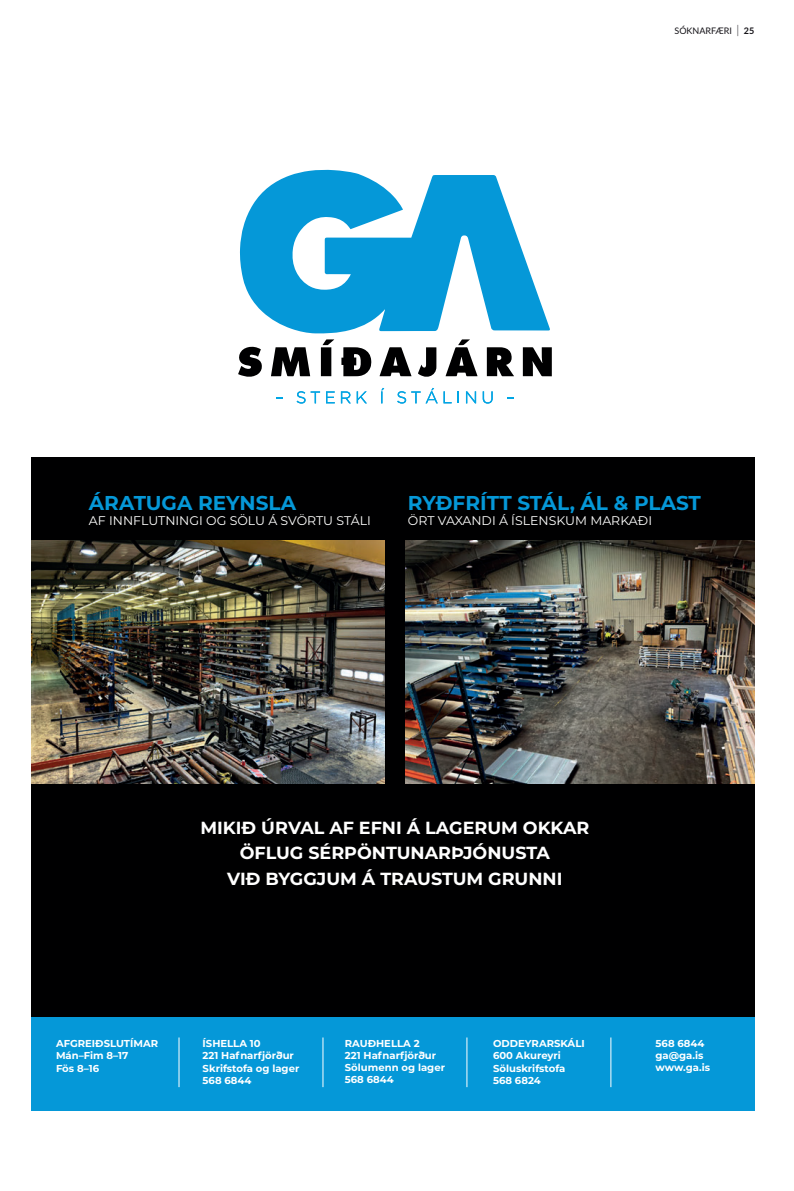
<style>
.page{position:relative;width:794px;height:1191px;background:#fff}
.page>*{position:absolute;margin:0;border:0;box-sizing:border-box;transform-origin:0 0}
.t1{font:700 20px "Montserrat";color:#0598d8}
.t2{font:700 17.5px/25.5px "Montserrat";color:#fff;text-align:center}
.t3{font:12.5px "Montserrat";color:#fff}
.t4{font:700 10.1px/12.1px "Montserrat";color:#fff}
.t5{font:9px "Lato";color:#151318}
.s1{font-weight:300;font-size:12px}
.s2{font-weight:700}
</style>
<div class="page">
<div style="left:31px;top:457px;width:723px;height:653px;background:#000001"></div>
<svg style="left:240px;top:170px;width:310px;height:163px;fill:#0598d8"></svg>
<svg style="left:238px;top:339px;width:314px;height:38px"></svg>
<svg style="left:276px;top:397px;width:6px;height:2px"></svg>
<svg style="left:296px;top:391px;width:9px;height:12px"></svg>
<svg style="left:311px;top:391px;width:9px;height:12px"></svg>
<svg style="left:326px;top:391px;width:9px;height:12px"></svg>
<svg style="left:341px;top:391px;width:10px;height:12px"></svg>
<svg style="left:357px;top:391px;width:10px;height:12px"></svg>
<svg style="left:381px;top:388px;width:3px;height:15px"></svg>
<svg style="left:397px;top:388px;width:54px;height:15px"></svg>
<svg style="left:458px;top:391px;width:1px;height:12px"></svg>
<svg style="left:466px;top:391px;width:10px;height:12px"></svg>
<svg style="left:483px;top:391px;width:10px;height:12px"></svg>
<svg style="left:507px;top:397px;width:7px;height:2px"></svg>
<div style="left:31px;top:1017px;width:723px;height:93px;background:#0598d8"></div>
<hr style="left:179px;top:1037px;width:1px;height:50px;background:#fff">
<hr style="left:323px;top:1037px;width:1px;height:50px;background:#fff">
<hr style="left:466px;top:1037px;width:1px;height:50px;background:#fff">
<hr style="left:610px;top:1037px;width:1px;height:50px;background:#fff">
<img style="left:31px;top:540px;width:354px;height:244px">
<img style="left:405px;top:540px;width:349px;height:244px">
<p class="t5" style="left:674px;top:27px;width:81px">SÓKNARFÆRI <span class="s1">|</span> <span class="s2">25</span></p>
<h1 class="t1" style="left:89px;top:493px;width:209px">ÁRATUGA REYNSLA</h1>
<p class="t3" style="left:89px;top:513px;width:283px">AF INNFLUTNINGI OG SÖLU Á SVÖRTU STÁLI</p>
<h1 class="t1" style="left:408px;top:493px;width:294px">RYÐFRÍTT STÁL, ÁL &amp; PLAST</h1>
<p class="t3" style="left:408px;top:513px;width:246px">ÖRT VAXANDI Á ÍSLENSKUM MARKAÐI</p>
<h2 class="t2" style="left:200px;top:815px;width:390px">MIKIÐ ÚRVAL AF EFNI Á LAGERUM OKKAR<br>ÖFLUG SÉRPÖNTUNARÞJÓNUSTA<br>VIÐ BYGGJUM Á TRAUSTUM GRUNNI</h2>
<p class="t4" style="left:203px;top:1038px;width:98px">ÍSHELLA 10<br>221 Hafnarfjörður<br>Skrifstofa og lager<br>568 6844</p>
<p class="t4" style="left:56px;top:1038px;width:104px">AFGREIÐSLUTÍMAR<br>Mán–Fim 8–17<br>Fös 8–16</p>
<p class="t4" style="left:345px;top:1037px;width:102px">RAUÐHELLA 2<br>221 Hafnarfjörður<br>Sölumenn og lager<br>568 6844</p>
<p class="t4" style="left:493px;top:1038px;width:93px">ODDEYRARSKÁLI<br>600 Akureyri<br>Söluskrifstofa<br>568 6824</p>
<p class="t4" style="left:655px;top:1037px;width:56px">568 6844 ga@ga.is www.ga.is</p>
</div>
